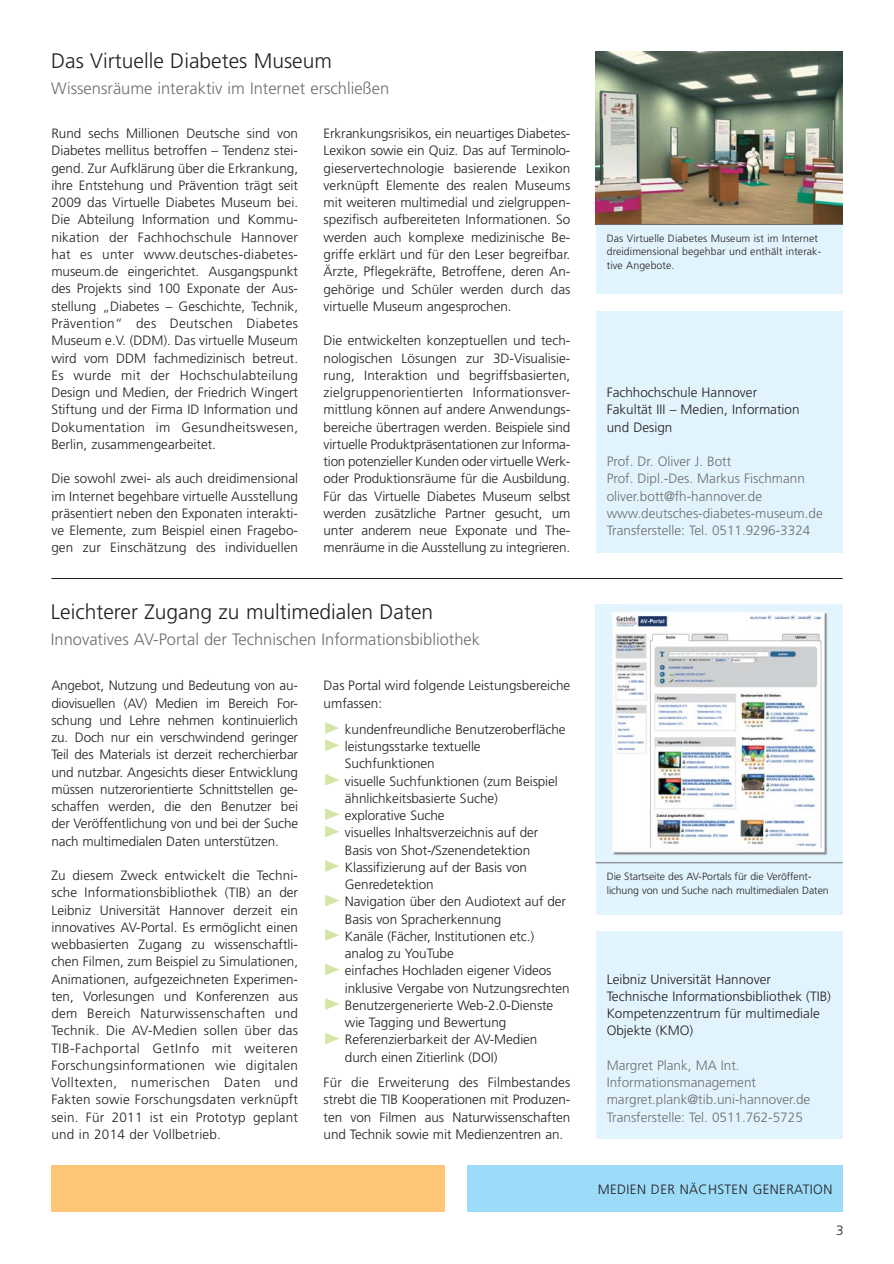
<style>
.page{position:relative;width:894px;height:1264px;background:#fff}
.page>*{position:absolute;margin:0;border:0;box-sizing:border-box;transform-origin:0 0}
.t1{font:300 21px "Frutiger";color:#231f20}
.t2{font:300 16.5px "Frutiger";color:#6d6e70}
.t3{font:300 13.5px/17.2px "Frutiger";letter-spacing:-.005em;color:#231f20;text-align:justify}
.t4{font:300 13.5px/17.2px "Frutiger";color:#6d6e70}
.t5{font:300 13.5px "Frutiger";letter-spacing:.03em;color:#231f20}
.t6{font:300 10.5px/13.5px "Frutiger";letter-spacing:.01em;color:#231f20}
</style>
<div class="page">
<div style="left:51px;top:1165px;width:393px;height:47px;background:#fec777"></div>
<div style="left:467px;top:1165px;width:375px;height:47px;background:#9ddcf9"></div>
<hr style="left:51px;top:578px;width:791px;height:1px;background:#231f20">
<div style="left:596px;top:221px;width:246px;height:72px;background:#e1f4fd"></div>
<div style="left:596px;top:311px;width:246px;height:241px;background:#e1f4fd"></div>
<div style="left:596px;top:861px;width:246px;height:53px;background:#e1f4fd"></div>
<div style="left:596px;top:932px;width:246px;height:207px;background:#e1f4fd"></div>
<img style="left:596px;top:604px;width:246px;height:257px">
<img style="left:596px;top:52px;width:246px;height:172px">
<hr style="left:596px;top:862px;width:246px;height:1px;background:#6d6e70">
<hr style="left:596px;top:224px;width:246px;height:1px;background:#6d6e70">
<svg style="left:325px;top:1033px;width:14px;height:11px"></svg>
<svg style="left:325px;top:998px;width:14px;height:12px"></svg>
<svg style="left:325px;top:964px;width:14px;height:11px"></svg>
<svg style="left:325px;top:929px;width:14px;height:12px"></svg>
<svg style="left:325px;top:895px;width:14px;height:11px"></svg>
<svg style="left:325px;top:860px;width:14px;height:12px"></svg>
<svg style="left:325px;top:826px;width:14px;height:11px"></svg>
<svg style="left:325px;top:808px;width:14px;height:12px"></svg>
<svg style="left:325px;top:774px;width:14px;height:12px"></svg>
<svg style="left:325px;top:722px;width:14px;height:29px"></svg>
<h1 class="t1" style="left:51px;top:52px;width:282px">Das Virtuelle Diabetes Museum</h1>
<p class="t2" style="left:51px;top:81px;width:339px">Wissensräume interaktiv im Internet erschließen</p>
<p class="t3" style="left:51px;top:126px;width:248px">Rund sechs Millionen Deutsche sind von Diabetes mellitus betroffen – Tendenz stei&shy;gend. Zur Aufklärung über die Erkrankung, ihre Entstehung und Prävention trägt seit 2009 das Virtuelle Diabetes Museum bei.<br>Die Abteilung Information und Kommu&shy;nikation der Fachhochschule Hannover hat es unter www.deutsches-diabetes&shy;museum.de eingerichtet. Ausgangspunkt des Projekts sind 100 Exponate der Aus&shy;stellung „Diabetes – Geschichte, Technik, Prävention“ des Deutschen Diabetes Museum e.V. (DDM). Das virtuelle Museum wird vom DDM fachmedizinisch betreut.<br>Es wurde mit der Hochschulabteilung Design und Medien, der Friedrich Wingert Stiftung und der Firma ID Information und Dokumentation im Gesundheitswesen, Berlin, zusammengearbeitet.</p>
<p class="t3" style="left:51px;top:471px;width:248px">Die sowohl zwei- als auch dreidimensional im Internet begehbare virtuelle Ausstellung präsentiert neben den Exponaten interakti&shy;ve Elemente, zum Beispiel einen Fragebo&shy;gen zur Einschätzung des individuellen</p>
<p class="t3" style="left:323px;top:126px;width:248px">Erkrankungsrisikos, ein neuartiges Diabetes-Lexikon sowie ein Quiz. Das auf Terminolo&shy;gieservertechnologie basierende Lexikon verknüpft Elemente des realen Museums mit weiteren multimedial und zielgruppen&shy;spezifisch aufbereiteten Informationen. So werden auch komplexe medizinische Be&shy;griffe erklärt und für den Leser begreifbar.<br>Ärzte, Pflegekräfte, Betroffene, deren An&shy;gehörige und Schüler werden durch das virtuelle Museum angesprochen.</p>
<p class="t3" style="left:323px;top:333px;width:248px">Die entwickelten konzeptuellen und tech&shy;nologischen Lösungen zur 3D-Visualisie&shy;rung, Interaktion und begriffsbasierten, zielgruppenorientierten Informationsver&shy;mittlung können auf andere Anwendungs&shy;bereiche übertragen werden. Beispiele sind virtuelle Produktpräsentationen zur Informa&shy;tion potenzieller Kunden oder virtuelle Werk&shy;oder Produktionsräume für die Ausbildung.<br>Für das Virtuelle Diabetes Museum selbst werden zusätzliche Partner gesucht, um unter anderem neue Exponate und The&shy;menräume in die Ausstellung zu integrieren.</p>
<h1 class="t1" style="left:51px;top:603px;width:384px">Leichterer Zugang zu multimedialen Daten</h1>
<p class="t2" style="left:51px;top:632px;width:431px">Innovatives AV-Portal der Technischen Informationsbibliothek</p>
<p class="t3" style="left:51px;top:678px;width:248px">Angebot, Nutzung und Bedeutung von au&shy;diovisuellen (AV) Medien im Bereich For&shy;schung und Lehre nehmen kontinuierlich zu. Doch nur ein verschwindend geringer Teil des Materials ist derzeit recherchierbar und nutzbar. Angesichts dieser Entwicklung müssen nutzerorientierte Schnittstellen ge&shy;schaffen werden, die den Benutzer bei der Veröffentlichung von und bei der Suche nach multimedialen Daten unterstützen.</p>
<p class="t3" style="left:51px;top:867px;width:248px">Zu diesem Zweck entwickelt die Techni&shy;sche Informationsbibliothek (TIB) an der Leibniz Universität Hannover derzeit ein innovatives AV-Portal. Es ermöglicht einen webbasierten Zugang zu wissenschaftli&shy;chen Filmen, zum Beispiel zu Simulationen, Animationen, aufgezeichneten Experimen&shy;ten, Vorlesungen und Konferenzen aus dem Bereich Naturwissenschaften und Technik. Die AV-Medien sollen über das TIB-Fachportal GetInfo mit weiteren Forschungsinformationen wie digitalen Volltexten, numerischen Daten und Fakten sowie Forschungsdaten verknüpft sein. Für 2011 ist ein Prototyp geplant und in 2014 der Vollbetrieb.</p>
<p class="t3" style="left:323px;top:678px;width:248px">Das Portal wird folgende Leistungsbereiche umfassen:</p>
<p class="t3" style="left:345px;top:721px;width:226px;text-align:left">kundenfreundliche Benutzeroberfläche leistungsstarke textuelle<br>Suchfunktionen<br>visuelle Suchfunktionen (zum Beispiel ähnlichkeitsbasierte Suche)<br>explorative Suche<br>visuelles Inhaltsverzeichnis auf der<br>Basis von Shot-/Szenendetektion<br>Klassifizierung auf der Basis von<br>Genredetektion<br>Navigation über den Audiotext auf der<br>Basis von Spracherkennung<br>Kanäle (Fächer, Institutionen etc.) analog zu YouTube<br>einfaches Hochladen eigener Videos inklusive Vergabe von Nutzungsrechten<br>Benutzergenerierte Web-2.0-Dienste wie Tagging und Bewertung<br>Referenzierbarkeit der AV-Medien durch einen Zitierlink (DOI)</p>
<p class="t3" style="left:323px;top:1074px;width:248px">Für die Erweiterung des Filmbestandes strebt die TIB Kooperationen mit Produzen&shy;ten von Filmen aus Naturwissenschaften und Technik sowie mit Medienzentren an.</p>
<p class="t6" style="left:606px;top:232px;width:216px">Das Virtuelle Diabetes Museum ist im Internet dreidimensional begehbar und enthält interak&shy;tive Angebote.</p>
<p class="t3" style="left:606px;top:384px;width:194px;text-align:left">Fachhochschule Hannover<br>Fakultät III – Medien, Information und Design</p>
<p class="t4" style="left:606px;top:453px;width:217px">Prof. Dr. Oliver J. Bott<br>Prof. Dipl.-Des. Markus Fischmann oliver.bott@fh-hannover.de www.deutsches-diabetes-museum.de Transferstelle: Tel. 0511.9296-3324</p>
<p class="t6" style="left:606px;top:870px;width:223px">Die Startseite des AV-Portals für die Veröffent&shy;lichung von und Suche nach multimedialen Daten</p>
<p class="t3" style="left:606px;top:971px;width:226px;text-align:left">Leibniz Universität Hannover<br>Technische Informationsbibliothek (TIB)<br>Kompetenzzentrum für multimediale<br>Objekte (KMO)</p>
<p class="t4" style="left:606px;top:1057px;width:205px">Margret Plank, MA Int.<br>Informationsmanagement margret.plank@tib.uni-hannover.de<br>Transferstelle: Tel. 0511.762-5725</p>
<p class="t5" style="left:597px;top:1183px;width:236px">MEDIEN DER NÄCHSTEN GENERATION</p>
<p class="t3" style="left:836px;top:1222px;width:9px">3</p>
</div>
